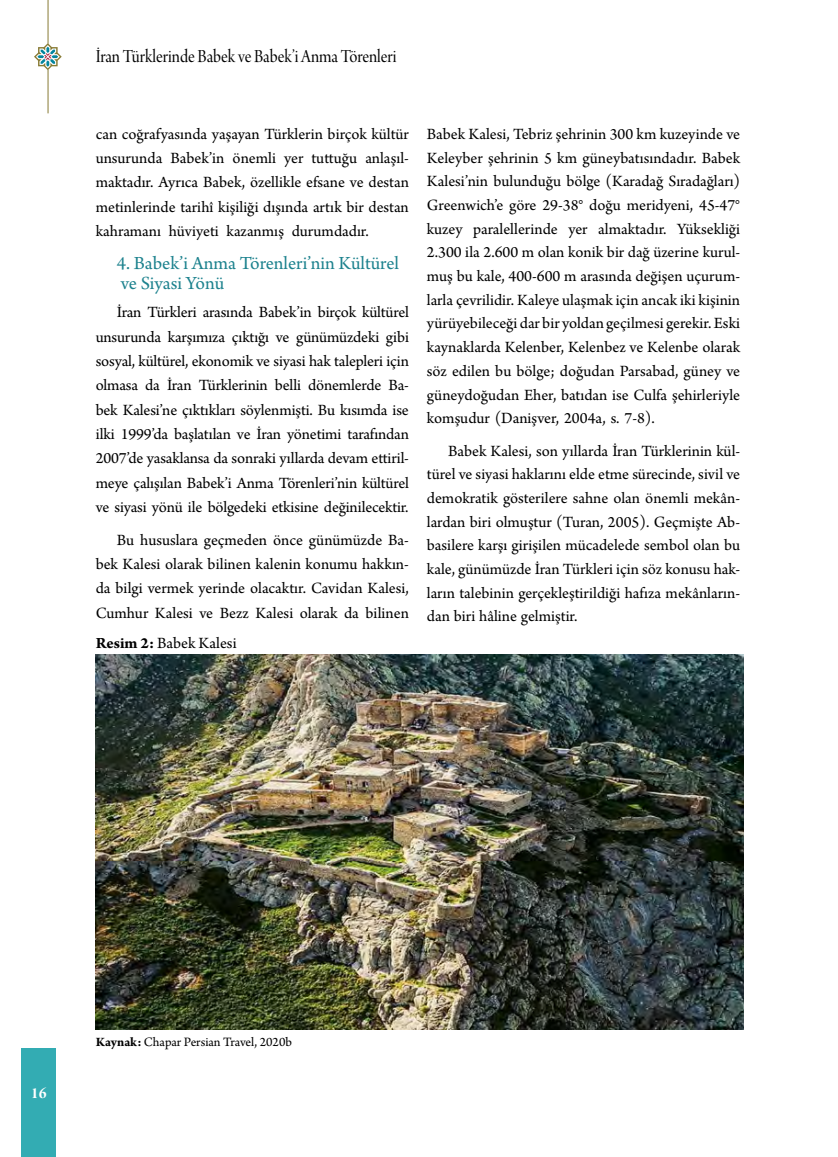
<style>
.page{position:relative;width:838px;height:1157px;background:#fff}
.page>*{position:absolute;margin:0;border:0;box-sizing:border-box;transform-origin:0 0}
.t1{font:19.5px/20.5px "Arno Pro";color:#1d828e}
.t2{font:19.5px "Arno Pro Display";color:#000;scale:.9 1}
.t3{font:16.5px/23.7px "Arno Pro";color:#000;text-align:justify}
.t4{font:16.5px "Arno Pro Bold Display";color:#fff}
.t5{font:13.5px "Arno Pro";letter-spacing:-.005em;color:#000}
.s1{font-weight:700}
</style>
<div class="page">
<hr style="left:48px;top:0;width:1px;height:113px;background:#887b35">
<svg style="left:34px;top:43px;width:28px;height:27px"></svg>
<div style="left:21px;top:1047px;width:34px;height:110px;background:#33acb3"></div>
<img style="left:96px;top:654px;width:647px;height:375px">
<p class="t2" style="left:96px;top:46px;width:336px">İran Türklerinde Babek ve Babek’i Anma Törenleri</p>
<p class="t3" style="left:96px;top:123px;width:315px;line-height:24.3px">can coğrafyasında yaşayan Türklerin birçok kültür unsurunda Babek’in önemli yer tuttuğu anlaşıl&shy;maktadır. Ayrıca Babek, özellikle efsane ve destan metinlerinde tarihî kişiliği dışında artık bir destan kahramanı hüviyeti kazanmış durumdadır.</p>
<p class="t1" style="left:117px;top:254px;width:283px">4. Babek’i Anma Törenleri’nin Kültürel ve Siyasi Yönü</p>
<p class="t3" style="left:96px;top:301px;width:315px;line-height:24.3px;text-indent:21px">İran Türkleri arasında Babek’in birçok kültürel unsurunda karşımıza çıktığı ve günümüzdeki gibi sosyal, kültürel, ekonomik ve siyasi hak talepleri için olmasa da İran Türklerinin belli dönemlerde Ba&shy;bek Kalesi’ne çıktıkları söylenmişti. Bu kısımda ise ilki 1999’da başlatılan ve İran yönetimi tarafından 2007’de yasaklansa da sonraki yıllarda devam ettiril&shy;meye çalışılan Babek’i Anma Törenleri’nin kültürel ve siyasi yönü ile bölgedeki etkisine değinilecektir.</p>
<p class="t3" style="left:96px;top:528px;width:315px;line-height:24.5px;text-indent:21px">Bu hususlara geçmeden önce günümüzde Ba&shy;bek Kalesi olarak bilinen kalenin konumu hakkın&shy;da bilgi vermek yerinde olacaktır. Cavidan Kalesi, Cumhur Kalesi ve Bezz Kalesi olarak da bilinen</p>
<p class="t3" style="left:96px;top:632px;width:142px"><span class="s1">Resim 2:</span> Babek Kalesi</p>
<p class="t3" style="left:427px;top:123px;width:315px">Babek Kalesi, Tebriz şehrinin 300 km kuzeyinde ve Keleyber şehrinin 5 km güneybatısındadır. Babek Kalesi’nin bulunduğu bölge (Karadağ Sıradağları)<br>Greenwich’e göre 29-38° doğu meridyeni, 45-47° kuzey paralellerinde yer almaktadır. Yüksekliği 2.300 ila 2.600 m olan konik bir dağ üzerine kurul&shy;muş bu kale, 400-600 m arasında değişen uçurum&shy;larla çevrilidir. Kaleye ulaşmak için ancak iki kişinin yürüyebileceği dar bir yoldan geçilmesi gerekir. Eski kaynaklarda Kelenber, Kelenbez ve Kelenbe olarak söz edilen bu bölge; doğudan Parsabad, güney ve güneydoğudan Eher, batıdan ise Culfa şehirleriyle komşudur (Danişver, 2004a, s. 7-8).</p>
<p class="t3" style="left:427px;top:439px;width:315px;text-indent:21px">Babek Kalesi, son yıllarda İran Türklerinin kül&shy;türel ve siyasi haklarını elde etme sürecinde, sivil ve demokratik gösterilere sahne olan önemli mekân&shy;lardan biri olmuştur (Turan, 2005). Geçmişte Ab&shy;basilere karşı girişilen mücadelede sembol olan bu kale, günümüzde İran Türkleri için söz konusu hak&shy;ların talebinin gerçekleştirildiği hafıza mekânların&shy;dan biri hâline gelmiştir.</p>
<p class="t4" style="left:31px;top:1084px;width:17px">16</p>
<p class="t5" style="left:96px;top:1034px;width:198px"><span class="s1">Kaynak:</span> Chapar Persian Travel, 2020b</p>
</div>
